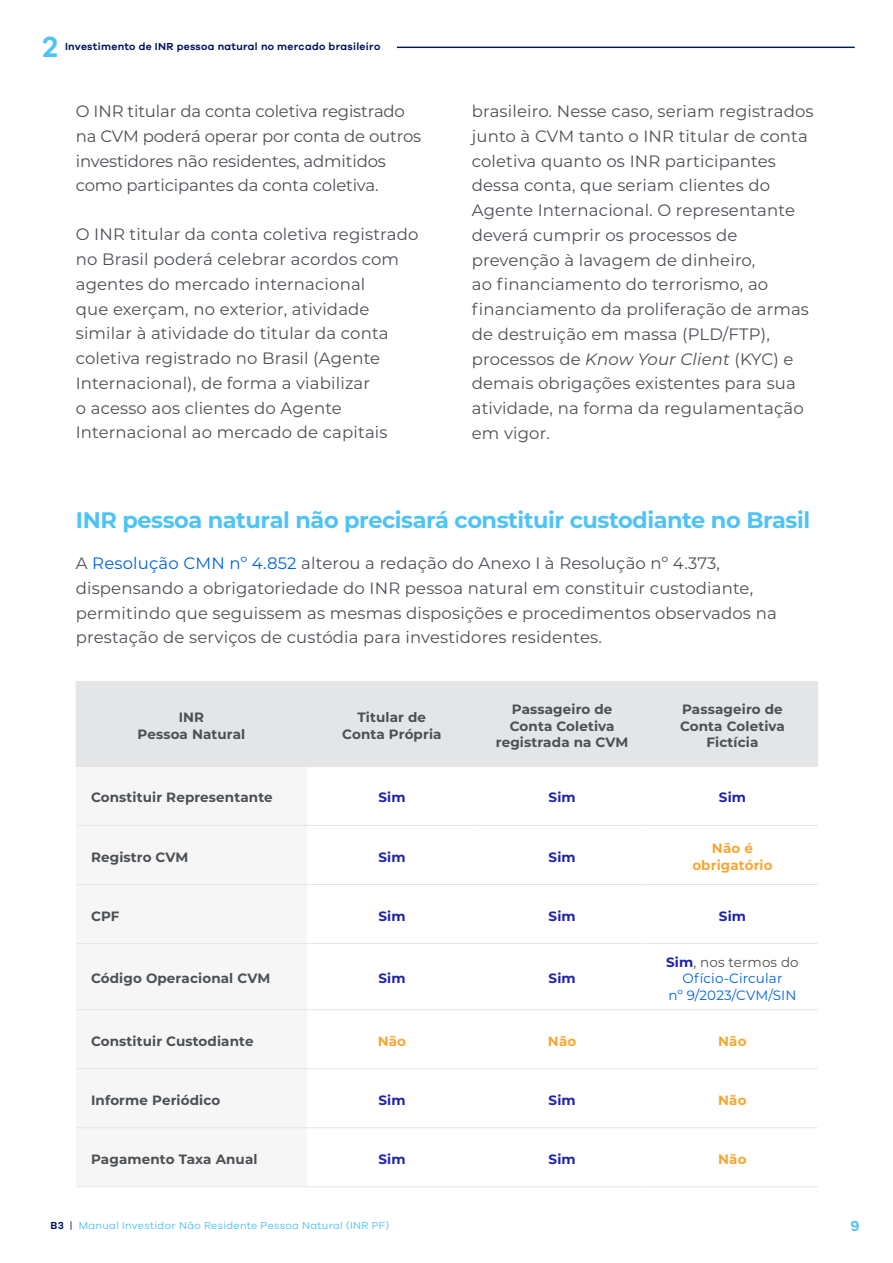
<style>
.page{position:relative;width:893px;height:1263px;background:#fff}
.page>*{position:absolute;margin:0;border:0;box-sizing:border-box;transform-origin:0 0}
.t1{font:600 30px "Galano Grotesque";color:#4fc3f6}
.t2{font:700 22.5px "Montserrat";letter-spacing:-.02em;color:#4fc3f6}
.t3{font:16.5px/24.8px "Montserrat";letter-spacing:.01em;color:#4b5055}
.t4{font:16.5px/24.8px "Montserrat";letter-spacing:-.01em;color:#4b5055}
.t5{font:600 15px "Galano Grotesque";color:#4fc3f6}
.t6{font:700 13.5px/16.5px "Montserrat";letter-spacing:.01em;color:#4b5055;text-align:center}
.t7{font:13.5px/16.5px "Montserrat";letter-spacing:.01em;color:#0063de;text-align:center}
.t8{font:700 13.5px "Montserrat";letter-spacing:.01em;color:#1e23af}
.t9{font:700 13.5px/16.5px "Montserrat";letter-spacing:.01em;color:#f6a733;text-align:center}
.t10{font:10.5px "Galano Grotesque";letter-spacing:.03em;color:#4fc3f6}
.t11{font:600 10.5px "Galano Grotesque";letter-spacing:.03em;color:#00145f}
.s1{font-style:italic}
.s2{color:#0063de}
.s3{font-weight:700;color:#1e23af}
.s4{color:#4b5055}
.s5{font-weight:600;color:#00145f}
.s6{color:#00145f}
</style>
<div class="page">
<hr style="left:397px;top:47px;width:458px;height:1px;background:#00145f">
<div style="left:77px;top:682px;width:740px;height:84px;background:#e3e5e7"></div>
<div style="left:76px;top:944px;width:231px;height:185px;background:#f6f6f7"></div>
<hr style="left:307px;top:1186px;width:170px;height:1px;background:#e3e5e7">
<hr style="left:477px;top:1186px;width:170px;height:1px;background:#e3e5e7">
<hr style="left:647px;top:1186px;width:171px;height:1px;background:#e3e5e7">
<hr style="left:76px;top:681px;width:231px;height:1px;background:#e3e5e7">
<hr style="left:307px;top:681px;width:170px;height:1px;background:#e3e5e7">
<hr style="left:477px;top:681px;width:170px;height:1px;background:#e3e5e7">
<hr style="left:647px;top:681px;width:171px;height:1px;background:#e3e5e7">
<hr style="left:307px;top:766px;width:170px;height:1px;background:#e3e5e7">
<hr style="left:477px;top:766px;width:170px;height:1px;background:#e3e5e7">
<hr style="left:647px;top:766px;width:171px;height:1px;background:#e3e5e7">
<hr style="left:76px;top:766px;width:231px;height:1px;background:#e3e5e7">
<hr style="left:76px;top:1186px;width:231px;height:1px;background:#e3e5e7">
<hr style="left:76px;top:682px;width:1px;height:84px;background:#e3e5e7">
<hr style="left:306px;top:682px;width:1px;height:84px;background:#e3e5e7">
<hr style="left:477px;top:682px;width:1px;height:84px;background:#e3e5e7">
<hr style="left:647px;top:682px;width:1px;height:84px;background:#e3e5e7">
<hr style="left:817px;top:682px;width:1px;height:84px;background:#e3e5e7">
<hr style="left:76px;top:825px;width:231px;height:1px;background:#e3e5e7">
<hr style="left:307px;top:825px;width:170px;height:1px;background:#e3e5e7">
<hr style="left:477px;top:825px;width:170px;height:1px;background:#e3e5e7">
<hr style="left:647px;top:825px;width:171px;height:1px;background:#e3e5e7">
<hr style="left:76px;top:884px;width:231px;height:1px;background:#e3e5e7">
<hr style="left:307px;top:884px;width:170px;height:1px;background:#e3e5e7">
<hr style="left:477px;top:884px;width:170px;height:1px;background:#e3e5e7">
<hr style="left:647px;top:884px;width:171px;height:1px;background:#e3e5e7">
<hr style="left:76px;top:943px;width:231px;height:1px;background:#e3e5e7">
<hr style="left:307px;top:943px;width:170px;height:1px;background:#e3e5e7">
<hr style="left:477px;top:943px;width:170px;height:1px;background:#e3e5e7">
<hr style="left:647px;top:943px;width:171px;height:1px;background:#e3e5e7">
<hr style="left:76px;top:1009px;width:231px;height:1px;background:#e3e5e7">
<hr style="left:307px;top:1009px;width:170px;height:1px;background:#e3e5e7">
<hr style="left:477px;top:1009px;width:170px;height:1px;background:#e3e5e7">
<hr style="left:647px;top:1009px;width:171px;height:1px;background:#e3e5e7">
<hr style="left:76px;top:1068px;width:231px;height:1px;background:#e3e5e7">
<hr style="left:307px;top:1068px;width:170px;height:1px;background:#e3e5e7">
<hr style="left:477px;top:1068px;width:170px;height:1px;background:#e3e5e7">
<hr style="left:647px;top:1068px;width:171px;height:1px;background:#e3e5e7">
<hr style="left:76px;top:1127px;width:231px;height:1px;background:#e3e5e7">
<hr style="left:307px;top:1127px;width:170px;height:1px;background:#e3e5e7">
<hr style="left:477px;top:1127px;width:170px;height:1px;background:#e3e5e7">
<hr style="left:647px;top:1127px;width:171px;height:1px;background:#e3e5e7">
<h1 class="t1" style="left:43px;top:29px;width:17px">2</h1>
<p class="t11" style="left:65px;top:40px;width:317px">Investimento de INR pessoa natural no mercado brasileiro</p>
<p class="t4" style="left:76px;top:98px;width:347px">O INR titular da conta coletiva registrado na CVM poderá operar por conta de outros investidores não residentes, admitidos como participantes da conta coletiva.</p>
<p class="t3" style="left:76px;top:221px;width:344px">O INR titular da conta coletiva registrado no Brasil poderá celebrar acordos com agentes do mercado internacional<br>que exerçam, no exterior, atividade similar à atividade do titular da conta coletiva registrado no Brasil (Agente Internacional), de forma a viabilizar<br>o acesso aos clientes do Agente Internacional ao mercado de capitais</p>
<p class="t3" style="left:472px;top:98px;width:343px">brasileiro. Nesse caso, seriam registrados junto à CVM tanto o INR titular de conta coletiva quanto os INR participantes dessa conta, que seriam clientes do Agente Internacional. O representante deverá cumprir os processos de prevenção à lavagem de dinheiro,<br>ao financiamento do terrorismo, ao financiamento da proliferação de armas de destruição em massa (PLD/FTP), processos de <span class="s1">Know Your Client</span> (KYC) e demais obrigações existentes para sua atividade, na forma da regulamentação em vigor.</p>
<h2 class="t2" style="left:76px;top:504px;width:736px">INR pessoa natural não precisará constituir custodiante no Brasil</h2>
<p class="t3" style="left:76px;top:550px;width:702px">A <span class="s2">Resolução CMN nº 4.852</span> alterou a redação do Anexo I à Resolução nº 4.373, dispensando a obrigatoriedade do INR pessoa natural em constituir custodiante, permitindo que seguissem as mesmas disposições e procedimentos observados na prestação de serviços de custódia para investidores residentes.</p>
<p class="t6" style="left:138px;top:708px;width:109px">INR<br>Pessoa Natural</p>
<p class="t6" style="left:342px;top:708px;width:101px">Titular de<br>Conta Própria</p>
<p class="t6" style="left:496px;top:700px;width:134px">Passageiro de<br>Conta Coletiva registrada na CVM</p>
<p class="t6" style="left:680px;top:700px;width:106px">Passageiro de<br>Conta Coletiva<br>Fictícia</p>
<p class="t6" style="left:91px;top:789px;width:183px">Constituir Representante</p>
<p class="t8" style="left:378px;top:788px;width:29px">Sim</p>
<p class="t8" style="left:549px;top:788px;width:29px">Sim</p>
<p class="t8" style="left:719px;top:788px;width:29px">Sim</p>
<p class="t6" style="left:91px;top:848px;width:99px">Registro CVM</p>
<p class="t8" style="left:378px;top:847px;width:29px">Sim</p>
<p class="t8" style="left:549px;top:847px;width:29px">Sim</p>
<p class="t9" style="left:692px;top:839px;width:82px">Não é obrigatório</p>
<p class="t6" style="left:91px;top:907px;width:30px">CPF</p>
<p class="t8" style="left:378px;top:906px;width:29px">Sim</p>
<p class="t8" style="left:549px;top:906px;width:29px">Sim</p>
<p class="t8" style="left:719px;top:906px;width:29px">Sim</p>
<p class="t6" style="left:91px;top:969px;width:181px">Código Operacional CVM</p>
<p class="t8" style="left:378px;top:969px;width:29px">Sim</p>
<p class="t8" style="left:549px;top:969px;width:29px">Sim</p>
<p class="t7" style="left:666px;top:953px;width:134px"><span class="s3">Sim</span><span class="s4">, nos termos do<br></span>Ofício-Circular<br>nº 9/2023/CVM/SIN</p>
<p class="t6" style="left:91px;top:1032px;width:164px">Constituir Custodiante</p>
<p class="t9" style="left:378px;top:1032px;width:30px">Não</p>
<p class="t9" style="left:548px;top:1032px;width:30px">Não</p>
<p class="t9" style="left:718px;top:1032px;width:30px">Não</p>
<p class="t6" style="left:91px;top:1091px;width:131px">Informe Periódico</p>
<p class="t8" style="left:378px;top:1090px;width:29px">Sim</p>
<p class="t8" style="left:549px;top:1090px;width:29px">Sim</p>
<p class="t9" style="left:718px;top:1091px;width:30px">Não</p>
<p class="t6" style="left:91px;top:1150px;width:168px">Pagamento Taxa Anual</p>
<p class="t8" style="left:378px;top:1149px;width:29px">Sim</p>
<p class="t8" style="left:549px;top:1149px;width:29px">Sim</p>
<p class="t9" style="left:718px;top:1150px;width:30px">Não</p>
<p class="t10" style="left:51px;top:1219px;width:340px"><span class="s5">B3</span> <span class="s6">|</span> Manual Investidor Não Residente Pessoa Natural (INR PF)</p>
<p class="t5" style="left:850px;top:1217px;width:11px">9</p>
</div>
